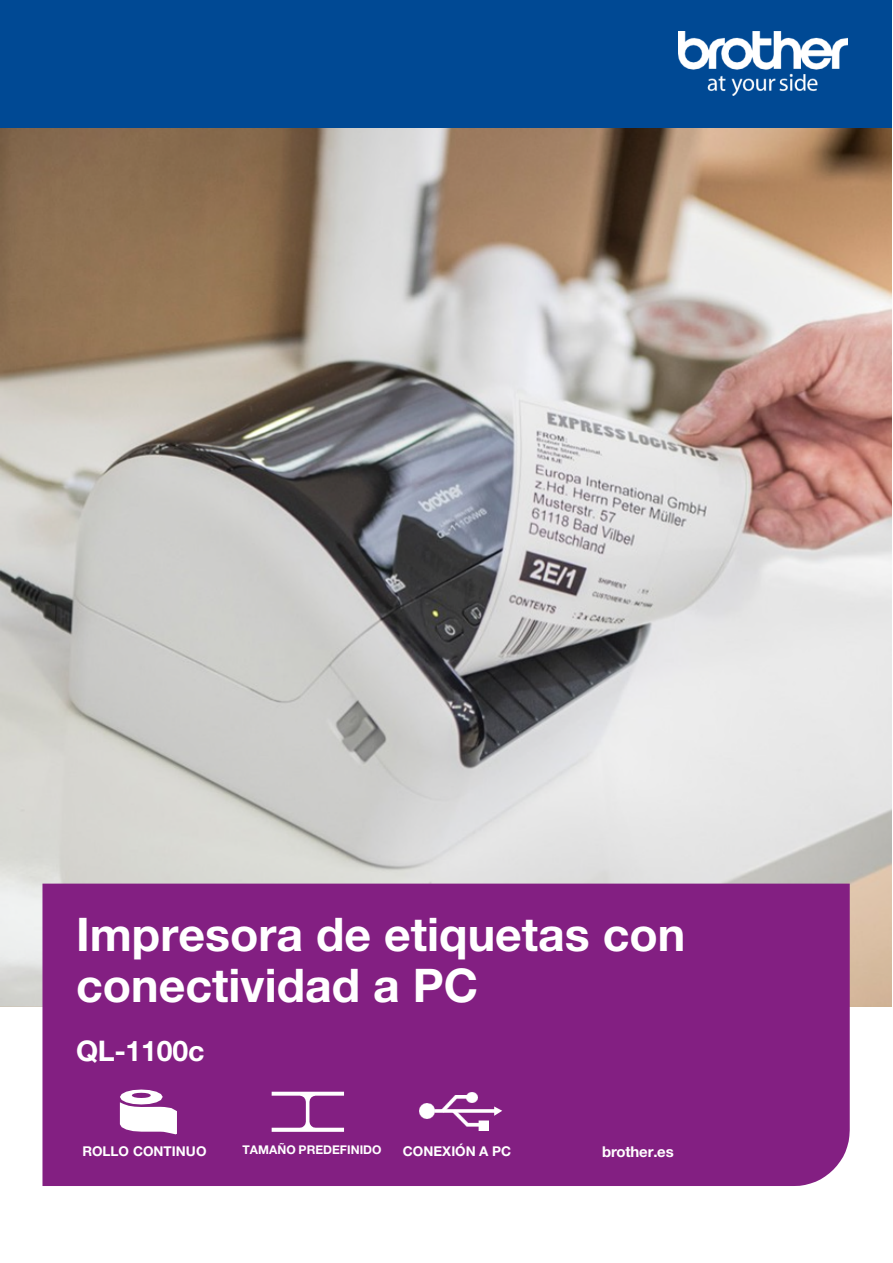
<style>
.page{position:relative;width:893px;height:1263px;background:#fff}
.page>*{position:absolute;margin:0;border:0;box-sizing:border-box;transform-origin:0 0}
.t1{font:700 46.5px/51px "Helvetica Neue LTW1 G";color:#fff}
.t2{font:700 28.5px "Helvetica Neue LTW1 G";letter-spacing:-.005em;color:#fff}
.t3{font:700 15px "Helvetica Neue LTW1 G";letter-spacing:-.01em;color:#fff}
.t4{font:700 13.5px "Helvetica Neue LTW1 G";color:#fff}
.t5{font:700 12px "Helvetica Neue LTW1 G";letter-spacing:.005em;color:#fff}
</style>
<div class="page">
<img style="left:0;top:127px;width:892px;height:879px">
<div style="left:42px;top:884px;width:808px;height:302px;background:#831f82"></div>
<div style="left:0;top:0;width:892px;height:127px;background:#004994"></div>
<img style="left:678px;top:31px;width:169px;height:64px">
<svg style="left:120px;top:1090px;width:57px;height:44px"></svg>
<svg style="left:272px;top:1092px;width:72px;height:40px"></svg>
<img style="left:419px;top:1103px;width:16px;height:16px">
<svg style="left:434px;top:1092px;width:68px;height:24px"></svg>
<img style="left:441px;top:1095px;width:47px;height:35px">
<p class="t1" style="left:76px;top:916px;width:611px">Impresora de etiquetas con conectividad a PC</p>
<p class="t2" style="left:76px;top:1040px;width:130px">QL-1100c</p>
<p class="t4" style="left:82px;top:1146px;width:126px">ROLLO CONTINUO</p>
<p class="t5" style="left:242px;top:1146px;width:140px">TAMAÑO PREDEFINIDO</p>
<p class="t4" style="left:403px;top:1146px;width:110px">CONEXIÓN A PC</p>
<p class="t3" style="left:602px;top:1146px;width:73px">brother.es</p>
</div>
